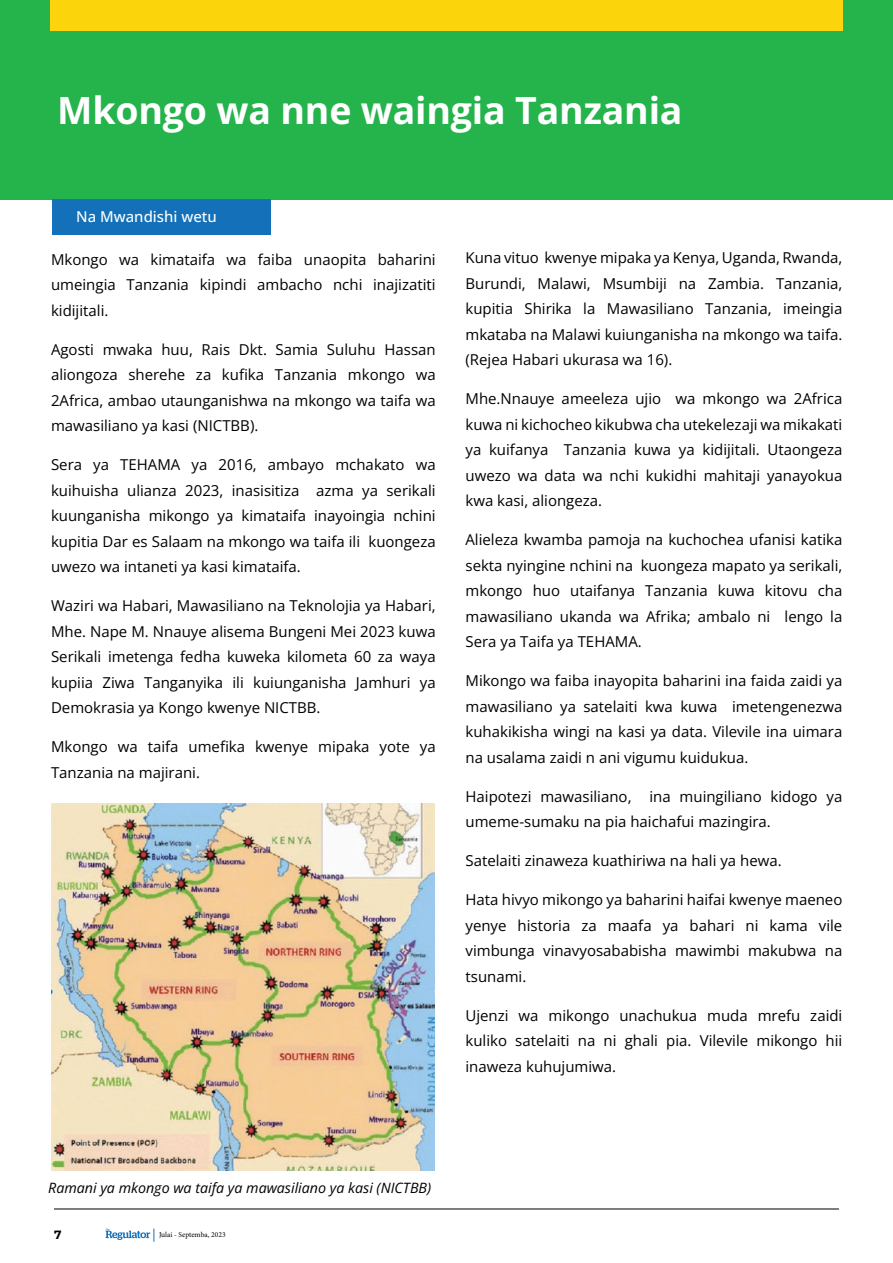
<style>
.page{position:relative;width:893px;height:1263px;background:#fff}
.page>*{position:absolute;margin:0;border:0;box-sizing:border-box;transform-origin:0 0}
.t1{font:700 37.5px "Open Sans";letter-spacing:-.005em;color:#fff}
.t2{font:15px/25.5px "Open Sans";color:#000;text-align:justify}
.t3{font:500 15px "Open Sans";color:#fff}
.t4{font:italic 14.25px "Open Sans";color:#000}
.t5{font:700 12px "Montserrat";color:#000}
.t6{font:7.5px "Minion Pro";color:#000}
</style>
<div class="page">
<hr style="left:54px;top:1209px;width:785px;height:1px;background:#000">
<svg style="left:106px;top:1228px;width:49px;height:14px"></svg>
<div style="left:0;top:0;width:893px;height:31px;background:#fcd40b"></div>
<div style="left:844px;top:0;width:49px;height:31px;background:#25b34b"></div>
<div style="left:0;top:0;width:49px;height:31px;background:#25b34b"></div>
<div style="left:0;top:31px;width:893px;height:168px;background:#25b34b"></div>
<img style="left:52px;top:803px;width:382px;height:368px">
<div style="left:53px;top:199px;width:218px;height:36px;background:#1471b9"></div>
<h1 class="t1" style="left:57px;top:85px;width:627px">Mkongo wa nne waingia Tanzania</h1>
<p class="t3" style="left:76px;top:206px;width:142px">Na Mwandishi wetu</p>
<p class="t2" style="left:51px;top:246px;width:386px">Mkongo wa kimataifa wa faiba unaopita baharini umeingia Tanzania kipindi ambacho nchi inajizatiti kidijitali.</p>
<p class="t2" style="left:51px;top:336px;width:386px">Agosti mwaka huu, Rais Dkt. Samia Suluhu Hassan aliongoza sherehe za kufika Tanzania mkongo wa 2Africa, ambao utaunganishwa na mkongo wa taifa wa mawasiliano ya kasi (NICTBB).</p>
<p class="t2" style="left:51px;top:451px;width:386px">Sera ya TEHAMA ya 2016, ambayo mchakato wa kuihuisha ulianza 2023, inasisitiza azma ya serikali kuunganisha mikongo ya kimataifa inayoingia nchini kupitia Dar es Salaam na mkongo wa taifa ili kuongeza uwezo wa intaneti ya kasi kimataifa.</p>
<p class="t2" style="left:51px;top:592px;width:386px">Waziri wa Habari, Mawasiliano na Teknolojia ya Habari, Mhe. Nape M. Nnauye alisema Bungeni Mei 2023 kuwa Serikali imetenga fedha kuweka kilometa 60 za waya kupiia Ziwa Tanganyika ili kuiunganisha Jamhuri ya Demokrasia ya Kongo kwenye NICTBB.</p>
<p class="t2" style="left:51px;top:733px;width:386px">Mkongo wa taifa umefika kwenye mipaka yote ya<br>Tanzania na majirani.</p>
<p class="t2" style="left:465px;top:244px;width:378px">Kuna vituo kwenye mipaka ya Kenya, Uganda, Rwanda, Burundi, Malawi, Msumbiji na Zambia. Tanzania, kupitia Shirika la Mawasiliano Tanzania, imeingia mkataba na Malawi kuiunganisha na mkongo wa taifa. (Rejea Habari ukurasa wa 16).</p>
<p class="t2" style="left:465px;top:385px;width:378px">Mhe.Nnauye ameeleza ujio wa mkongo wa 2Africa kuwa ni kichocheo kikubwa cha utekelezaji wa mikakati ya kuifanya Tanzania kuwa ya kidijitali. Utaongeza uwezo wa data wa nchi kukidhi mahitaji yanayokua kwa kasi, aliongeza.</p>
<p class="t2" style="left:465px;top:526px;width:378px">Alieleza kwamba pamoja na kuchochea ufanisi katika sekta nyingine nchini na kuongeza mapato ya serikali, mkongo huo utaifanya Tanzania kuwa kitovu cha mawasiliano ukanda wa Afrika; ambalo ni lengo la Sera ya Taifa ya TEHAMA.</p>
<p class="t2" style="left:465px;top:667px;width:378px">Mikongo wa faiba inayopita baharini ina faida zaidi ya mawasiliano ya satelaiti kwa kuwa imetengenezwa kuhakikisha wingi na kasi ya data. Vilevile ina uimara na usalama zaidi n ani vigumu kuidukua.</p>
<p class="t2" style="left:465px;top:783px;width:378px">Haipotezi mawasiliano, ina muingiliano kidogo ya umeme-sumaku na pia haichafui mazingira.</p>
<p class="t2" style="left:465px;top:847px;width:318px">Satelaiti zinaweza kuathiriwa na hali ya hewa.</p>
<p class="t2" style="left:465px;top:886px;width:378px">Hata hivyo mikongo ya baharini haifai kwenye maeneo yenye historia za maafa ya bahari ni kama vile vimbunga vinavyosababisha mawimbi makubwa na tsunami.</p>
<p class="t2" style="left:465px;top:1002px;width:378px">Ujenzi wa mikongo unachukua muda mrefu zaidi kuliko satelaiti na ni ghali pia. Vilevile mikongo hii inaweza kuhujumiwa.</p>
<p class="t4" style="left:48px;top:1177px;width:385px">Ramani ya mkongo wa taifa ya mawasiliano ya kasi (NICTBB)</p>
<p class="t5" style="left:54px;top:1226px;width:9px">7</p>
<p class="t6" style="left:159px;top:1229px;width:68px">Julai - Septemba, 2023</p>
</div>
